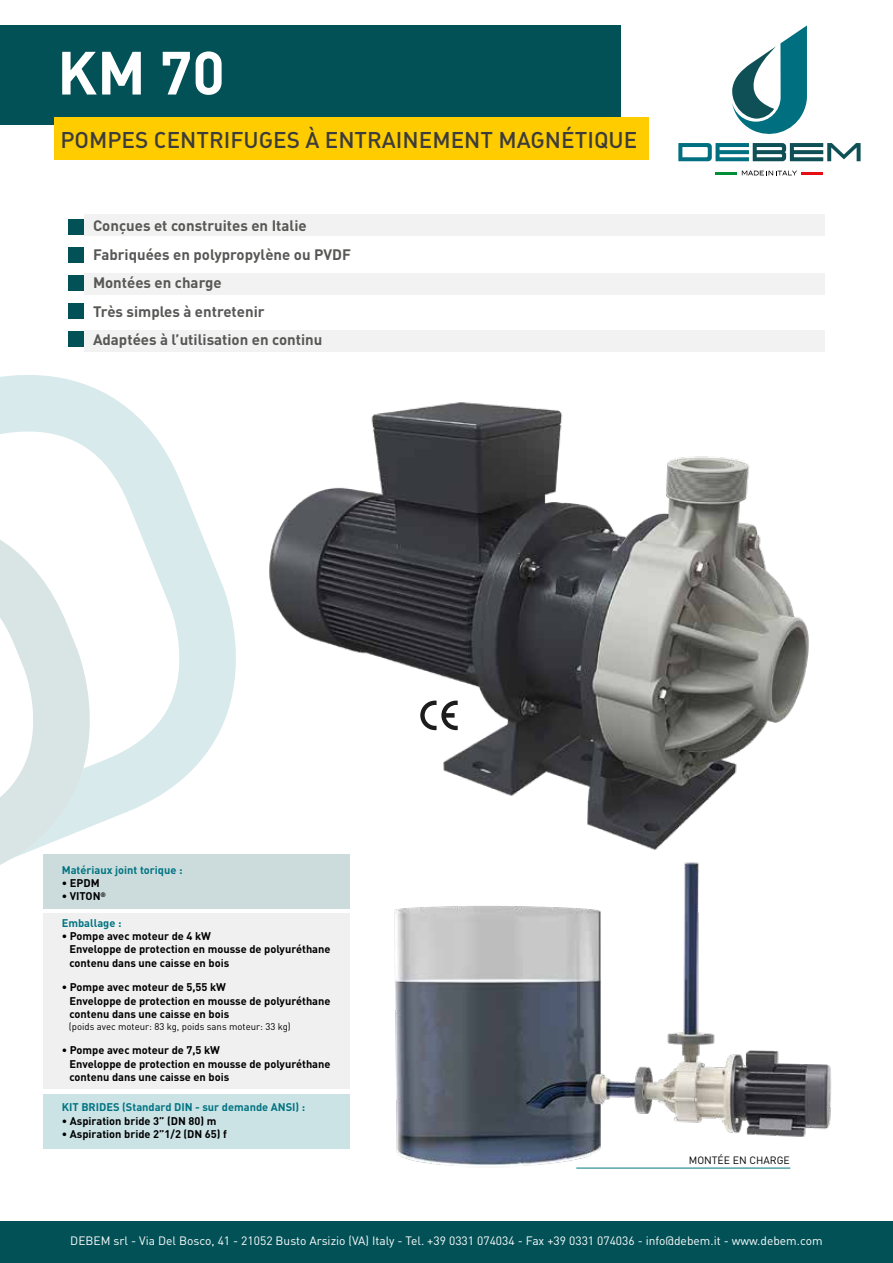
<style>
.page{position:relative;width:893px;height:1263px;background:#fff}
.page>*{position:absolute;margin:0;border:0;box-sizing:border-box;transform-origin:0 0}
.t1{font:700 60px "DIN";color:#fff}
.t2{font:22.5px "DIN Medium Alternate";color:#3c3c3b}
.t3{font:700 15px/28.5px "DIN";color:#575756}
.t4{font:12px "DIN";color:#fff}
.t5{font:700 11.1px/13.2px "DIN";color:#000}
.t6{font:700 11.1px "DIN";color:#007481}
.t7{font:10.5px "DIN";color:#000}
.t8{font:9.6px "DIN";color:#000}
</style>
<div class="page">
<svg style="left:0;top:351px;width:271px;height:504px"></svg>
<svg style="left:0;top:481px;width:124px;height:503px"></svg>
<div style="left:0;top:25px;width:621px;height:100px;background:#025157"></div>
<div style="left:54px;top:117px;width:594px;height:43px;background:#fc0"></div>
<hr style="left:715px;top:172px;width:22px;height:3px;background:#008e37">
<hr style="left:801px;top:172px;width:22px;height:3px;background:#e30f15">
<svg style="left:742px;top:171px;width:55px;height:4px"></svg>
<svg style="left:678px;top:25px;width:183px;height:136px"></svg>
<div style="left:84px;top:214px;width:741px;height:22px;background:#f2f2f2"></div>
<div style="left:84px;top:273px;width:741px;height:21px;background:#f2f2f2"></div>
<div style="left:84px;top:330px;width:741px;height:21px;background:#f2f2f2"></div>
<div style="left:68px;top:219px;width:16px;height:16px;background:#025157"></div>
<div style="left:68px;top:247px;width:16px;height:16px;background:#025157"></div>
<div style="left:68px;top:275px;width:16px;height:16px;background:#025157"></div>
<div style="left:68px;top:303px;width:16px;height:16px;background:#025157"></div>
<div style="left:68px;top:331px;width:16px;height:16px;background:#025157"></div>
<img style="left:242px;top:398px;width:567px;height:457px">
<div style="left:0;top:1221px;width:893px;height:42px;background:#025157"></div>
<div style="left:44px;top:855px;width:306px;height:54px;background:#ccdcdd"></div>
<div style="left:44px;top:1094px;width:306px;height:54px;background:#cce3e6"></div>
<div style="left:44px;top:913px;width:306px;height:176px;background:#f0f0f0"></div>
<img style="left:394px;top:862px;width:438px;height:307px">
<hr style="left:576px;top:1168px;width:214px;height:1px;background:#007481">
<svg style="left:420px;top:701px;width:38px;height:29px"></svg>
<h1 class="t1" style="left:57px;top:34px;width:169px">KM 70</h1>
<h2 class="t2" style="left:60px;top:126px;width:578px">POMPES CENTRIFUGES À ENTRAINEMENT MAGNÉTIQUE</h2>
<h3 class="t3" style="left:93px;top:211px;width:259px">Conçues et construites en Italie<br>Fabriquées en polypropylène ou PVDF<br>Montées en charge<br>Très simples à entretenir<br>Adaptées à l’utilisation en continu</h3>
<p class="t6" style="left:62px;top:862px;width:122px">Matériaux joint torique :</p>
<p class="t5" style="left:62px;top:876px;width:39px">• EPDM</p>
<p class="t5" style="left:62px;top:889px;width:46px">• VITON<sup>®</sup></p>
<p class="t6" style="left:62px;top:915px;width:61px">Emballage :</p>
<p class="t5" style="left:69px;top:929px;width:263px;text-indent:-8px">• Pompe avec moteur de 4 kW<br>Enveloppe de protection en mousse de polyuréthane contenu dans une caisse en bois</p>
<p class="t5" style="left:69px;top:980px;width:263px;text-indent:-8px">• Pompe avec moteur de 5,55 kW<br>Enveloppe de protection en mousse de polyuréthane contenu dans une caisse en bois</p>
<p class="t8" style="left:69px;top:1020px;width:223px">(poids avec moteur: 83 kg, poids sans moteur: 33 kg)</p>
<p class="t5" style="left:69px;top:1043px;width:263px;text-indent:-8px">• Pompe avec moteur de 7,5 kW<br>Enveloppe de protection en mousse de polyuréthane contenu dans une caisse en bois</p>
<p class="t6" style="left:62px;top:1100px;width:245px">KIT BRIDES (Standard DIN - sur demande ANSI) :</p>
<p class="t5" style="left:62px;top:1113px;width:156px">• Aspiration bride 3” (DN 80) m</p>
<p class="t5" style="left:62px;top:1127px;width:167px">• Aspiration bride 2”1/2 (DN 65) f</p>
<p class="t7" style="left:689px;top:1154px;width:103px">MONTÉE EN CHARGE</p>
<p class="t4" style="left:70px;top:1233px;width:754px">DEBEM srl - Via Del Bosco, 41 - 21052 Busto Arsizio (VA) Italy - Tel. +39 0331 074034 - Fax +39 0331 074036 - info@debem.it - www.debem.com</p>
</div>
